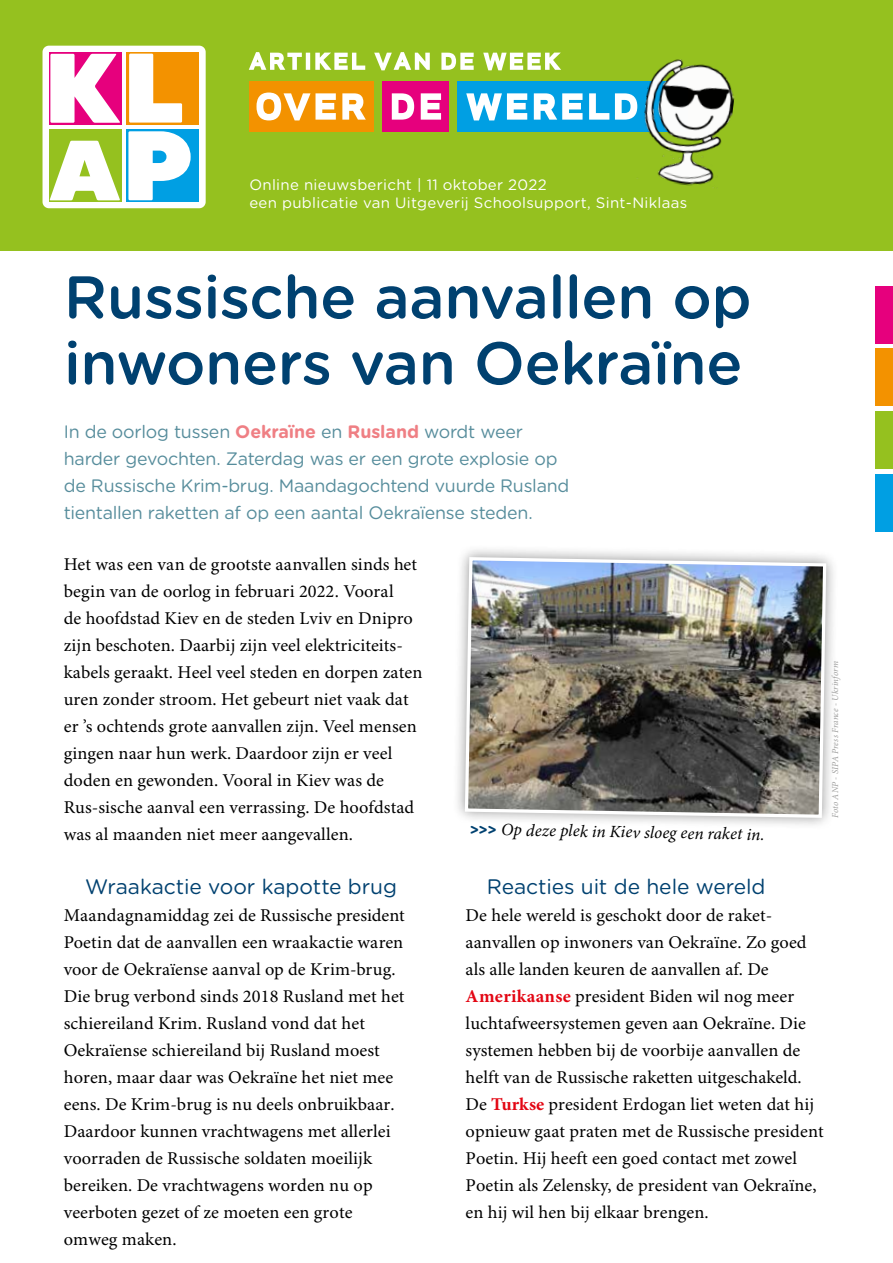
<style>
.page{position:relative;width:893px;height:1263px;background:#fff}
.page>*{position:absolute;margin:0;border:0;box-sizing:border-box;transform-origin:0 0}
.t1{font:500 60px/66px "Gotham Rounded";letter-spacing:-.005em;color:#004170}
.t2{font:21px "Gotham Rounded";letter-spacing:-.005em;color:#004170}
.t3{font:18px/27px "Minion Pro";letter-spacing:.005em;color:#000}
.t4{font:18px/27px "Gotham Rounded";letter-spacing:-.01em;color:#578d9c}
.t5{font:italic 17.25px "Minion Pro";color:#000}
.t6{font:15px/18px "Gotham Rounded";letter-spacing:.02em;color:#fff}
.t7{font:italic 9px "Minion Pro";letter-spacing:.02em;color:#9d9d9c}
.s1{font-weight:700;color:#ef7f84}
.s2{font-family:"Gotham Rounded";font-weight:700;font-style:normal;font-size:15px;color:#004170}
.s3{font-weight:700;color:#e30613}
</style>
<div class="page">
<div style="left:876px;top:286px;width:17px;height:57px;background:#e6007d"></div>
<div style="left:876px;top:348px;width:17px;height:58px;background:#f39200"></div>
<div style="left:876px;top:411px;width:17px;height:58px;background:#95c11f"></div>
<div style="left:876px;top:474px;width:17px;height:57px;background:#009fe3"></div>
<div style="left:0;top:0;width:893px;height:251px;background:#95c11f"></div>
<div style="left:249px;top:81px;width:125px;height:51px;background:#f39200"></div>
<div style="left:382px;top:81px;width:67px;height:51px;background:#e6007d"></div>
<div style="left:457px;top:81px;width:230px;height:51px;background:#009fe3"></div>
<img style="left:637px;top:59px;width:98px;height:129px">
<svg style="left:256px;top:93px;width:381px;height:27px"></svg>
<svg style="left:46px;top:49px;width:156px;height:156px;background:#e7d9d2"></svg>
<div style="left:43px;top:46px;width:163px;height:162px;border:6px solid #fff;border-radius:3px"></div>
<svg style="left:49px;top:52px;width:72px;height:72px"></svg>
<div style="left:126px;top:52px;width:73px;height:72px;background:#f39200"></div>
<div style="left:49px;top:130px;width:72px;height:72px;background:#95c11f"></div>
<div style="left:126px;top:130px;width:73px;height:72px;background:#009fe3"></div>
<svg style="left:50px;top:54px;width:70px;height:69px;background:#f7b4d8"></svg>
<svg style="left:129px;top:54px;width:53px;height:69px"></svg>
<svg style="left:50px;top:141px;width:70px;height:59px"></svg>
<svg style="left:128px;top:131px;width:63px;height:69px"></svg>
<svg style="left:249px;top:52px;width:312px;height:18px"></svg>
<div style="left:452px;top:545px;width:387px;height:285px;background:#000;opacity:.4"></div>
<img style="left:463px;top:555px;width:365px;height:264px">
<p class="t6" style="left:249px;top:175px;width:439px">Online nieuwsbericht | 11 oktober 2022<br>een publicatie van Uitgeverij Schoolsupport, Sint-Niklaas</p>
<h1 class="t1" style="left:64px;top:262px;width:689px">Russische aanvallen op inwoners van Oekraïne</h1>
<p class="t4" style="left:64px;top:418px;width:507px">In de oorlog tussen <span class="s1">Oekraïne</span> en <span class="s1">Rusland</span> wordt weer harder gevochten. Zaterdag was er een grote explosie op de Russische Krim-brug. Maandagochtend vuurde Rusland tientallen raketten af op een aantal Oekraïense steden.</p>
<p class="t3" style="left:64px;top:552px;width:360px">Het was een van de grootste aanvallen sinds het begin van de oorlog in februari 2022. Vooral<br>de hoofdstad Kiev en de steden Lviv en Dnipro zijn beschoten. Daarbij zijn veel elektriciteits&shy;kabels geraakt. Heel veel steden en dorpen zaten uren zonder stroom. Het gebeurt niet vaak dat er ’s ochtends grote aanvallen zijn. Veel mensen gingen naar hun werk. Daardoor zijn er veel doden en gewonden. Vooral in Kiev was de Rus-sische aanval een verrassing. De hoofdstad was al maanden niet meer aangevallen.</p>
<p class="t2" style="left:85px;top:872px;width:314px">Wraakactie voor kapotte brug</p>
<p class="t3" style="left:64px;top:903px;width:342px">Maandagnamiddag zei de Russische president Poetin dat de aanvallen een wraakactie waren voor de Oekraïense aanval op de Krim-brug.<br>Die brug verbond sinds 2018 Rusland met het schiereiland Krim. Rusland vond dat het Oekraïense schiereiland bij Rusland moest horen, maar daar was Oekraïne het niet mee eens. De Krim-brug is nu deels onbruikbaar.<br>Daardoor kunnen vrachtwagens met allerlei voorraden de Russische soldaten moeilijk bereiken. De vrachtwagens worden nu op veerboten gezet of ze moeten een grote omweg maken.</p>
<p class="t5" style="left:470px;top:819px;width:297px;rotate:1deg"><span class="s2">&gt;&gt;&gt;</span> Op deze plek in Kiev sloeg een raket in.</p>
<p class="t7" style="left:830px;top:818px;width:158px;rotate:-90deg">Foto ANP - SIPA Press France - Ukrinform</p>
<p class="t2" style="left:487px;top:872px;width:280px">Reacties uit de hele wereld</p>
<p class="t3" style="left:466px;top:903px;width:360px">De hele wereld is geschokt door de raket&shy;aanvallen op inwoners van Oekraïne. Zo goed als alle landen keuren de aanvallen af. De <span class="s3">Amerikaanse</span> president Biden wil nog meer luchtafweersystemen geven aan Oekraïne. Die systemen hebben bij de voorbije aanvallen de helft van de Russische raketten uitgeschakeld.<br>De <span class="s3">Turkse</span> president Erdogan liet weten dat hij opnieuw gaat praten met de Russische president Poetin. Hij heeft een goed contact met zowel Poetin als Zelensky, de president van Oekraïne, en hij wil hen bij elkaar brengen.</p>
</div>
